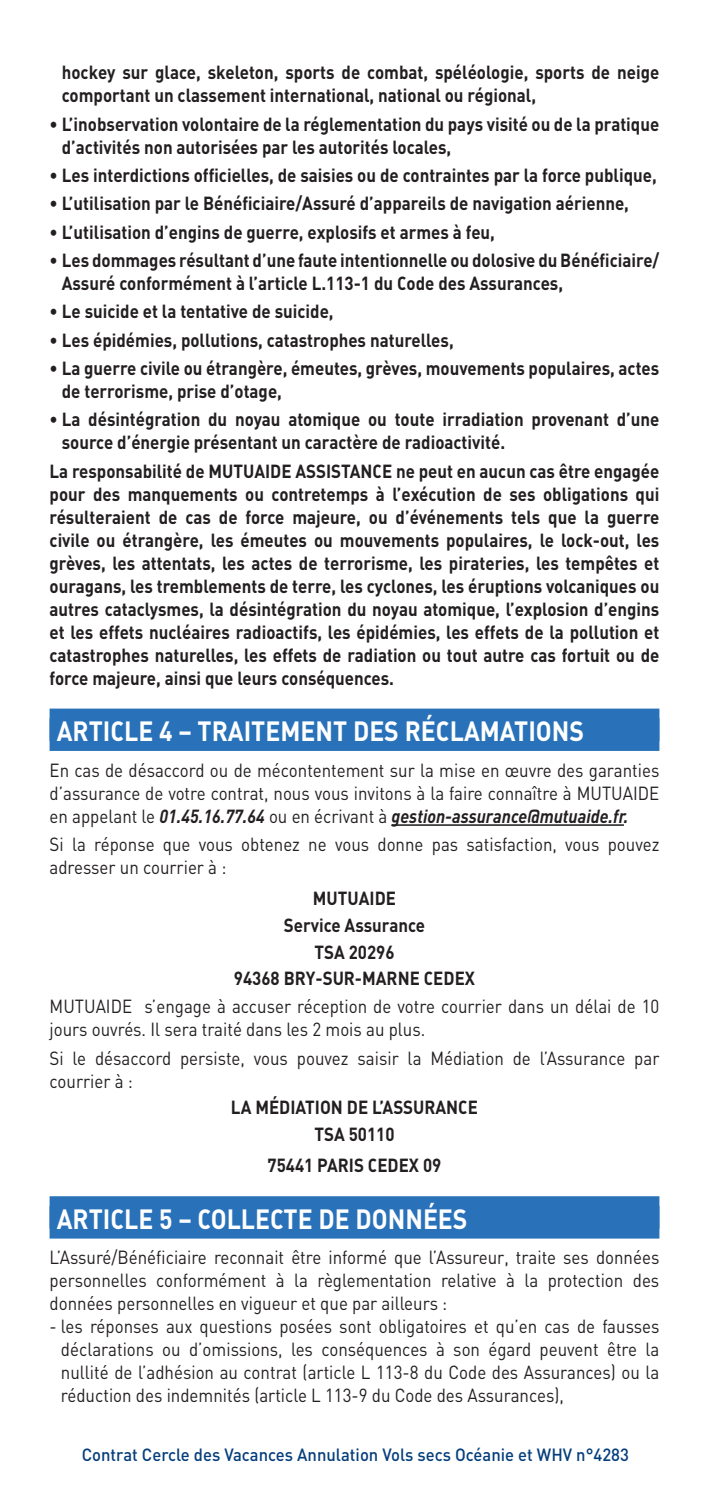
<style>
.page{position:relative;width:709px;height:1489px;background:#fff}
.page>*{position:absolute;margin:0;border:0;box-sizing:border-box;transform-origin:0 0}
.BANDEAU_ARTICLE{font:700 27.5px "DIN";color:#fff;scale:.9 1}
.texte_courant{font:700 18.75px/23px "DIN";color:#231f20;scale:.9 1}
.texte_courant-2{font:18.75px/23px "DIN";color:#231f20;text-align:justify;scale:.9 1}
.ADRESSE_BOLD_CENTRÉE{font:700 18.75px "DIN";color:#231f20;scale:.9 1}
.t1{font:500 17.5px "DIN";color:#053e7c;scale:.95 1}
.s1{font-weight:700;font-style:italic}
</style>
<div class="page">
<div style="left:50px;top:708px;width:609px;height:33px;background:#2972b9"></div>
<div style="left:50px;top:718px;width:609px;height:32px;background:#2972b9"></div>
<hr style="left:391px;top:824px;width:233px;height:1px;background:#231f20">
<div style="left:50px;top:1195px;width:609px;height:33px;background:#2972b9"></div>
<div style="left:50px;top:1205px;width:609px;height:33px;background:#2972b9"></div>
<p class="texte_courant" style="left:62px;top:60px;width:665px">hockey sur glace, skeleton, sports de combat, spéléologie, sports de neige comportant un classement international, national ou régional,</p>
<p class="texte_courant" style="left:62px;top:112px;width:665px;text-indent:-12px">• L’inobservation volontaire de la réglementation du pays visité ou de la pratique d’activités non autorisées par les autorités locales,</p>
<p class="texte_courant" style="left:50px;top:163px;width:676px">• Les interdictions officielles, de saisies ou de contraintes par la force publique,</p>
<p class="texte_courant" style="left:50px;top:191px;width:645px">• L’utilisation par le Bénéficiaire/Assuré d’appareils de navigation aérienne,</p>
<p class="texte_courant" style="left:50px;top:219px;width:496px">• L’utilisation d’engins de guerre, explosifs et armes à feu,</p>
<p class="texte_courant" style="left:62px;top:248px;width:665px;text-indent:-12px">• Les dommages résultant d’une faute intentionnelle ou dolosive du Bénéficiaire/<br>Assuré conformément à l’article L.113-1 du Code des Assurances,</p>
<p class="texte_courant" style="left:50px;top:299px;width:317px">• Le suicide et la tentative de suicide,</p>
<p class="texte_courant" style="left:50px;top:327px;width:450px">• Les épidémies, pollutions, catastrophes naturelles,</p>
<p class="texte_courant" style="left:62px;top:356px;width:665px;text-indent:-12px">• La guerre civile ou étrangère, émeutes, grèves, mouvements populaires, actes de terrorisme, prise d’otage,</p>
<p class="texte_courant" style="left:62px;top:407px;width:665px;text-indent:-12px">• La désintégration du noyau atomique ou toute irradiation provenant d’une source d’énergie présentant un caractère de radioactivité.</p>
<p class="texte_courant" style="left:50px;top:458px;width:679px;text-align:justify">La responsabilité de MUTUAIDE ASSISTANCE ne peut en aucun cas être engagée pour des manquements ou contretemps à l’exécution de ses obligations qui résulteraient de cas de force majeure, ou d’événements tels que la guerre civile ou étrangère, les émeutes ou mouvements populaires, le lock-out, les grèves, les attentats, les actes de terrorisme, les pirateries, les tempêtes et ouragans, les tremblements de terre, les cyclones, les éruptions volcaniques ou autres cataclysmes, la désintégration du noyau atomique, l’explosion d’engins et les effets nucléaires radioactifs, les épidémies, les effets de la pollution et catastrophes naturelles, les effets de radiation ou tout autre cas fortuit ou de force majeure, ainsi que leurs conséquences.</p>
<p class="BANDEAU_ARTICLE" style="left:57px;top:713px;width:587px">ARTICLE 4 – TRAITEMENT DES RÉCLAMATIONS</p>
<p class="texte_courant-2" style="left:50px;top:757px;width:679px">En cas de désaccord ou de mécontentement sur la mise en œuvre des garanties d’assurance de votre contrat, nous vous invitons à la faire connaître à MUTUAIDE en appelant le <span class="s1">01.45.16.77.64</span> ou en écrivant à <span class="s1">gestion-assurance@mutuaide.fr.</span></p>
<p class="texte_courant-2" style="left:50px;top:832px;width:679px">Si la réponse que vous obtenez ne vous donne pas satisfaction, vous pouvez adresser un courrier à :</p>
<p class="ADRESSE_BOLD_CENTRÉE" style="left:313px;top:886px;width:94px">MUTUAIDE</p>
<p class="ADRESSE_BOLD_CENTRÉE" style="left:284px;top:912px;width:158px">Service Assurance</p>
<p class="ADRESSE_BOLD_CENTRÉE" style="left:314px;top:939px;width:91px">TSA 20296</p>
<p class="ADRESSE_BOLD_CENTRÉE" style="left:234px;top:965px;width:269px">94368 BRY-SUR-MARNE CEDEX</p>
<p class="texte_courant-2" style="left:50px;top:994px;width:679px">MUTUAIDE s’engage à accuser réception de votre courrier dans un délai de 10 jours ouvrés. Il sera traité dans les 2 mois au plus.</p>
<p class="texte_courant-2" style="left:50px;top:1045px;width:679px">Si le désaccord persiste, vous pouvez saisir la Médiation de l’Assurance par courrier à :</p>
<p class="ADRESSE_BOLD_CENTRÉE" style="left:231px;top:1095px;width:276px">LA MÉDIATION DE L’ASSURANCE</p>
<p class="ADRESSE_BOLD_CENTRÉE" style="left:314px;top:1121px;width:91px">TSA 50110</p>
<p class="ADRESSE_BOLD_CENTRÉE" style="left:267px;top:1153px;width:195px">75441 PARIS CEDEX 09</p>
<p class="BANDEAU_ARTICLE" style="left:57px;top:1200px;width:458px">ARTICLE 5 – COLLECTE DE DONNÉES</p>
<p class="texte_courant-2" style="left:50px;top:1245px;width:679px">L’Assuré/Bénéficiaire reconnait être informé que l’Assureur, traite ses données personnelles conformément à la règlementation relative à la protection des données personnelles en vigueur et que par ailleurs :</p>
<p class="texte_courant-2" style="left:61px;top:1314px;width:666px;text-indent:-11px">- les réponses aux questions posées sont obligatoires et qu’en cas de fausses déclarations ou d’omissions, les conséquences à son égard peuvent être la nullité de l’adhésion au contrat (article L 113-8 du Code des Assurances) ou la réduction des indemnités (article L 113-9 du Code des Assurances),</p>
<p class="t1" style="left:82px;top:1443px;width:577px">Contrat Cercle des Vacances Annulation Vols secs Océanie et WHV n°4283</p>
</div>
